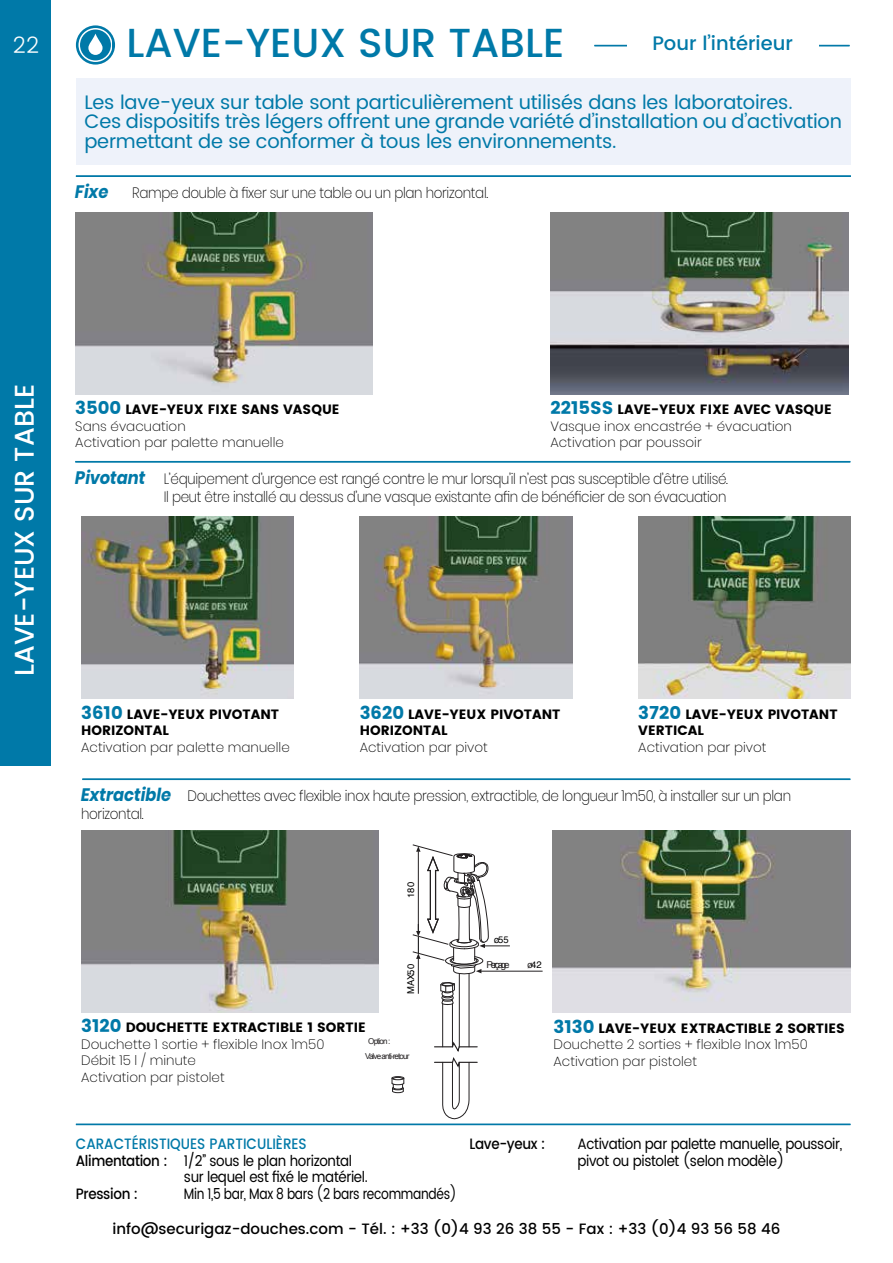
<style>
.page{position:relative;width:893px;height:1263px;background:#fff}
.page>*{position:absolute;margin:0;border:0;box-sizing:border-box;transform-origin:0 0}
.t1{font:500 40.5px "Poppins";color:#0079a8}
.t2{font:500 27px "Poppins";color:#fff}
.t3{font:300 22.5px "Poppins";color:#fff}
.t4{font:19.5px/19.5px "Poppins";letter-spacing:-.01em;color:#0079a8}
.t5{font:500 19.5px "Poppins";color:#0079a8}
.t6{font:italic 700 18px "Poppins";color:#0079a8;scale:.9 1}
.t7{font:200 15px/18px "Poppins";letter-spacing:-.025em;color:#000;text-align:right;scale:.9 1}
.t8{font:15px/16.5px "Poppins";letter-spacing:-.025em;color:#000;scale:.9 1}
.t9{font:500 15px "Poppins";color:#000}
.t10{font:15px "Poppins";letter-spacing:-.025em;color:#000;scale:.82 1}
.t11{font:500 15px "Poppins";color:#0079a8;scale:.9 1}
.t12{font:500 15px "Poppins";letter-spacing:-.025em;color:#000;scale:.9 1}
.t13{font:200 13.5px/16.5px "Poppins";color:#000}
.t14{font:13.5px/16.5px "Poppins";color:#000}
.t15{font:9.45px "Helvetica";color:#000}
.t16{font:9.45px "Arial";letter-spacing:-.225em;color:#232021;scale:1.04 1}
.t17{font:8.1px/15.3px "Arial";letter-spacing:-.115em;color:#232021}
.s1{font-weight:400;font-size:18px;color:#0079a8}
.s2{font-weight:400}
.s3{font-weight:700;font-style:italic;font-size:18px;color:#0079a8}
.s4{font-size:18px;color:#0079a8}
.s5{font-family:"Arial";color:#232021}
.s6{font-weight:500}
</style>
<div class="page">
<div style="left:0;top:0;width:51px;height:765px;background:#0079a8"></div>
<svg style="left:76px;top:25px;width:39px;height:40px"></svg>
<svg style="left:78px;top:28px;width:34px;height:34px"></svg>
<div style="left:80px;top:30px;width:31px;height:30px;background:#0079a8;border-radius:50%"></div>
<svg style="left:88px;top:34px;width:15px;height:21px"></svg>
<hr style="left:76px;top:176px;width:775px;height:1px;background:#0079a8">
<hr style="left:75px;top:461px;width:775px;height:1px;background:#0079a8">
<hr style="left:75px;top:462px;width:775px;height:1px;background:#0079a8">
<hr style="left:82px;top:779px;width:768px;height:1px;background:#0079a8">
<hr style="left:594px;top:45px;width:255px;height:1px;background:#0079a8">
<hr style="left:594px;top:46px;width:255px;height:1px;background:#0079a8">
<hr style="left:76px;top:1124px;width:774px;height:1px;background:#0079a8">
<div style="left:76px;top:78px;width:774px;height:87px;background:#eef2fa"></div>
<div style="left:627px;top:28px;width:192px;height:34px;background:#fff"></div>
<img style="left:81px;top:516px;width:213px;height:183px">
<img style="left:75px;top:212px;width:298px;height:182px">
<img style="left:360px;top:516px;width:212px;height:182px">
<img style="left:550px;top:212px;width:298px;height:182px">
<img style="left:638px;top:516px;width:213px;height:183px">
<img style="left:81px;top:830px;width:298px;height:182px">
<svg style="left:391px;top:1076px;width:14px;height:17px"></svg>
<hr style="left:481px;top:971px;width:62px;height:1px;background:#232021">
<svg style="left:412px;top:844px;width:98px;height:275px"></svg>
<img style="left:553px;top:830px;width:297px;height:182px">
<h3 class="t3" style="left:13px;top:29px;width:28px">22</h3>
<h1 class="t1" style="left:126px;top:13px;width:439px">LAVE-YEUX SUR TABLE</h1>
<h3 class="t4" style="left:84px;top:93px;width:759px">Les lave-yeux sur table sont particulièrement utilisés dans les laboratoires.<br>Ces dispositifs très légers offrent une grande variété d’installation ou d’activation permettant de se conformer à tous les environnements.</h3>
<h3 class="t6" style="left:75px;top:181px;width:38px">Fixe</h3>
<p class="t7" style="left:132px;top:184px;width:397px">Rampe double à fixer sur une table ou un plan horizontal.</p>
<h3 class="t5" style="left:652px;top:29px;width:142px">Pour l’intérieur</h3>
<h2 class="t2" style="left:4px;top:676px;width:293px;rotate:-90deg">LAVE-YEUX SUR TABLE</h2>
<p class="t13" style="left:75px;top:402px;width:266px"><span class="s1">3500</span> <span class="s2">LAVE-YEUX FIXE SANS VASQUE<br></span>Sans évacuation<br>Activation par palette manuelle</p>
<p class="t13" style="left:550px;top:401px;width:283px"><span class="s1">2215SS</span> <span class="s2">LAVE-YEUX FIXE AVEC VASQUE<br></span>Vasque inox encastrée + évacuation<br>Activation par poussoir</p>
<p class="t7" style="left:75px;top:470px;width:727px"><span class="s3">Pivotant</span> L’équipement d’urgence est rangé contre le mur lorsqu’il n’est pas susceptible d’être utilisé.<br>Il peut être installé au dessus d’une vasque existante afin de bénéficier de son évacuation</p>
<p class="t14" style="left:81px;top:706px;width:199px"><span class="s4">3610</span> LAVE-YEUX PIVOTANT<br>HORIZONTAL</p>
<p class="t13" style="left:81px;top:739px;width:210px">Activation par palette manuelle</p>
<p class="t14" style="left:360px;top:706px;width:202px"><span class="s4">3620</span> LAVE-YEUX PIVOTANT<br>HORIZONTAL</p>
<p class="t13" style="left:360px;top:739px;width:130px">Activation par pivot</p>
<p class="t14" style="left:638px;top:706px;width:201px"><span class="s4">3720</span> LAVE-YEUX PIVOTANT<br>VERTICAL</p>
<p class="t13" style="left:638px;top:739px;width:130px">Activation par pivot</p>
<p class="t7" style="left:81px;top:787px;width:790px;text-align:left"><span class="s3">Extractible</span> Douchettes avec flexible inox haute pression, extractible, de longueur 1m50, à installer sur un plan horizontal.</p>
<p class="t15" style="left:404px;top:898px;width:17px;rotate:-90deg">180</p>
<p class="t15" style="left:494px;top:932px;width:17px">ø55</p>
<p class="t15" style="left:404px;top:994px;width:31px;rotate:-90deg">MAX.50</p>
<p class="t16" style="left:486px;top:959px;width:24px">Perçage</p>
<p class="t15" style="left:527px;top:957px;width:16px"><span class="s5">ø</span>42</p>
<p class="t13" style="left:81px;top:1019px;width:286px"><span class="s1">3120</span> <span class="s2">DOUCHETTE EXTRACTIBLE 1 SORTIE<br></span>Douchette 1 sortie + flexible Inox 1m50<br>Débit 15 l / minute<br>Activation par pistolet</p>
<p class="t13" style="left:553px;top:1020px;width:293px"><span class="s1">3130</span> <span class="s2">LAVE-YEUX EXTRACTIBLE 2 SORTIES<br></span>Douchette 2 sorties + flexible Inox 1m50<br>Activation par pistolet</p>
<p class="t17" style="left:365px;top:1033px;width:46px;text-indent:3px">Option :<br>Valve anti-retour</p>
<p class="t11" style="left:76px;top:1133px;width:258px">CARACTÉRISTIQUES PARTICULIÈRES</p>
<p class="t8" style="left:76px;top:1153px;width:308px"><span class="s6">Alimentation :</span> 1/2’’ sous le plan horizontal</p>
<p class="t8" style="left:184px;top:1169px;width:206px">sur lequel est fixé le matériel.</p>
<p class="t12" style="left:76px;top:1182px;width:70px">Pression :</p>
<p class="t10" style="left:184px;top:1183px;width:334px">Min 1,5 bar, Max 8 bars (2 bars recommandés)</p>
<p class="t12" style="left:469px;top:1133px;width:86px">Lave-yeux :</p>
<p class="t8" style="left:577px;top:1136px;width:296px">Activation par palette manuelle, poussoir, pivot ou pistolet (selon modèle)</p>
<p class="t9" style="left:112px;top:1218px;width:670px">info@securigaz-douches.com - Tél. : +33 (0)4 93 26 38 55 - Fax : +33 (0)4 93 56 58 46</p>
</div>
